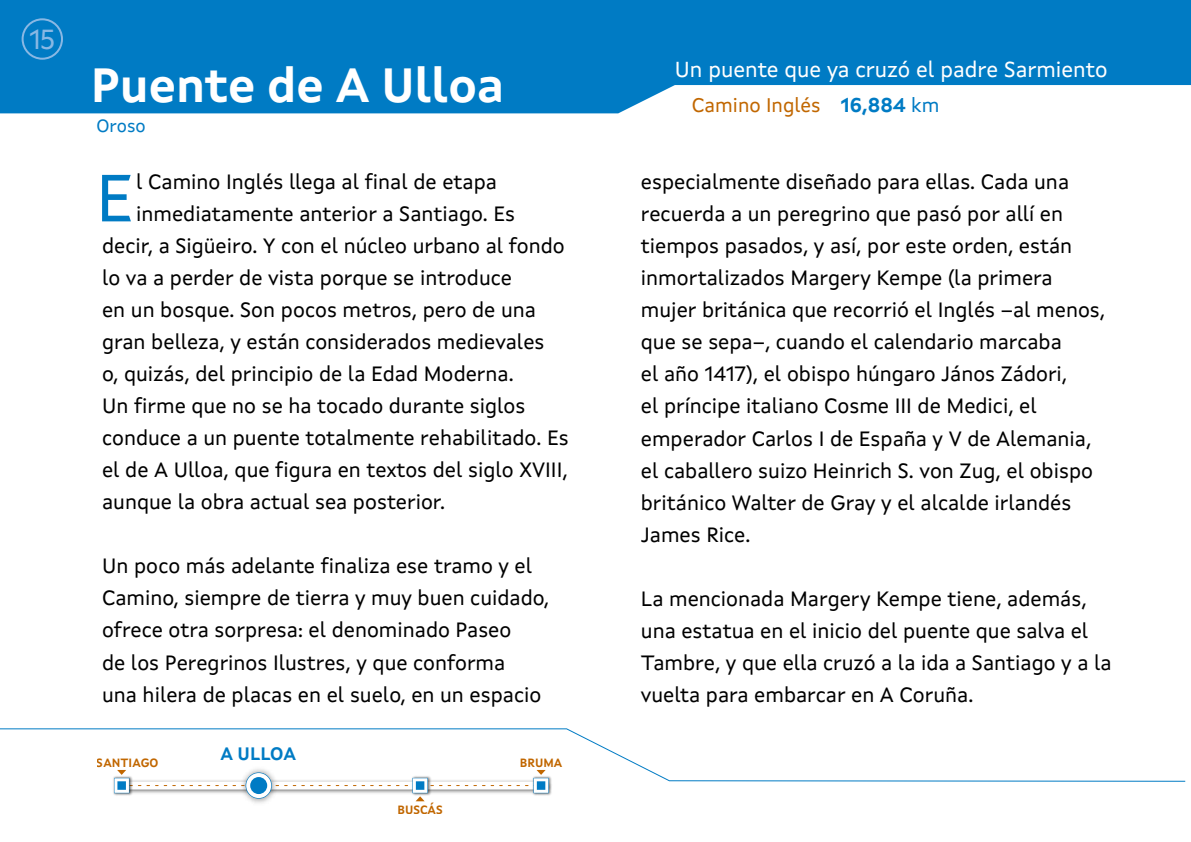
<style>
.page{position:relative;width:1191px;height:842px;background:#fff}
.page>*{position:absolute;margin:0;border:0;box-sizing:border-box;transform-origin:0 0}
.t1{font:67.4px "Xunta Sans";color:#007bc4}
.t2{font:700 48px "Xunta Sans";color:#fff}
.t3{font:28px "Xunta Sans";color:#89b8e4}
.t4{font:22px "Xunta Sans";color:#fff}
.t5{font:21px/32px "Xunta Sans";color:#000}
.t6{font:20px "Xunta Sans";color:#c16700}
.t7{font:700 18px "Xunta Sans";letter-spacing:-.005em;color:#007bc4}
.t8{font:18px "Xunta Sans";color:#007bc4}
.t9{font:700 12px "Xunta Sans";color:#c16700}
.s1{font-weight:700;color:#007bc4}
.s2{color:#007bc4}
</style>
<div class="page">
<svg style="left:0;top:0;width:1191px;height:113px;background:#1c89ca"></svg>
<svg style="left:0;top:728px;width:1186px;height:54px"></svg>
<div style="left:22px;top:18px;width:41px;height:42px;border:2px solid #89b8e4;border-radius:50%"></div>
<div style="left:91px;top:741px;width:482px;height:85px;background:#fff"></div>
<img style="left:113px;top:777px;width:1px;height:17px">
<img style="left:549px;top:776px;width:3px;height:19px">
<svg style="left:114px;top:770px;width:435px;height:31px"></svg>
<h3 class="t3" style="left:29px;top:22px;width:27px">15</h3>
<h2 class="t2" style="left:91px;top:56px;width:415px">Puente de A Ulloa</h2>
<p class="t8" style="left:96px;top:115px;width:51px">Oroso</p>
<h1 class="t1" style="left:96px;top:157px;width:39px">E</h1>
<p class="t5" style="left:136px;top:166px;width:362px">l Camino Inglés llega al final de etapa</p>
<p class="t5" style="left:136px;top:198px;width:380px">inmediatamente anterior a Santiago. Es</p>
<p class="t5" style="left:102px;top:230px;width:464px">decir, a Sigüeiro. Y con el núcleo urbano al fondo</p>
<p class="t5" style="left:102px;top:262px;width:411px">lo va a perder de vista porque se introduce</p>
<p class="t5" style="left:102px;top:294px;width:435px">en un bosque. Son pocos metros, pero de una</p>
<p class="t5" style="left:102px;top:326px;width:444px">gran belleza, y están considerados medievales</p>
<p class="t5" style="left:102px;top:358px;width:413px">o, quizás, del principio de la Edad Moderna.</p>
<p class="t5" style="left:102px;top:390px;width:425px">Un firme que no se ha tocado durante siglos</p>
<p class="t5" style="left:102px;top:422px;width:468px">conduce a un puente totalmente rehabilitado. Es</p>
<p class="t5" style="left:102px;top:454px;width:467px">el de A Ulloa, que figura en textos del siglo XVIII,</p>
<p class="t5" style="left:102px;top:486px;width:344px">aunque la obra actual sea posterior.</p>
<p class="t5" style="left:102px;top:550px;width:448px">Un poco más adelante finaliza ese tramo y el Camino, siempre de tierra y muy buen cuidado, ofrece otra sorpresa: el denominado Paseo<br>de los Peregrinos Ilustres, y que conforma<br>una hilera de placas en el suelo, en un espacio</p>
<p class="t9" style="left:97px;top:755px;width:63px">SANTIAGO</p>
<p class="t7" style="left:220px;top:743px;width:77px">A ULLOA</p>
<p class="t9" style="left:397px;top:802px;width:47px">BUSCÁS</p>
<p class="t9" style="left:520px;top:755px;width:44px">BRUMA</p>
<p class="t4" style="left:675px;top:56px;width:434px">Un puente que ya cruzó el padre Sarmiento</p>
<p class="t6" style="left:692px;top:93px;width:249px">Camino Inglés <span class="s1">16,884</span> <span class="s2">km</span></p>
<p class="t5" style="left:641px;top:166px;width:466px">especialmente diseñado para ellas. Cada una recuerda a un peregrino que pasó por allí en tiempos pasados, y así, por este orden, están inmortalizados Margery Kempe (la primera mujer británica que recorrió el Inglés –al menos, que se sepa–, cuando el calendario marcaba<br>el año 1417), el obispo húngaro János Zádori,<br>el príncipe italiano Cosme III de Medici, el emperador Carlos I de España y V de Alemania, el caballero suizo Heinrich S. von Zug, el obispo británico Walter de Gray y el alcalde irlandés James Rice.</p>
<p class="t5" style="left:641px;top:582px;width:472px">La mencionada Margery Kempe tiene, además, una estatua en el inicio del puente que salva el Tambre, y que ella cruzó a la ida a Santiago y a la vuelta para embarcar en A Coruña.</p>
</div>
